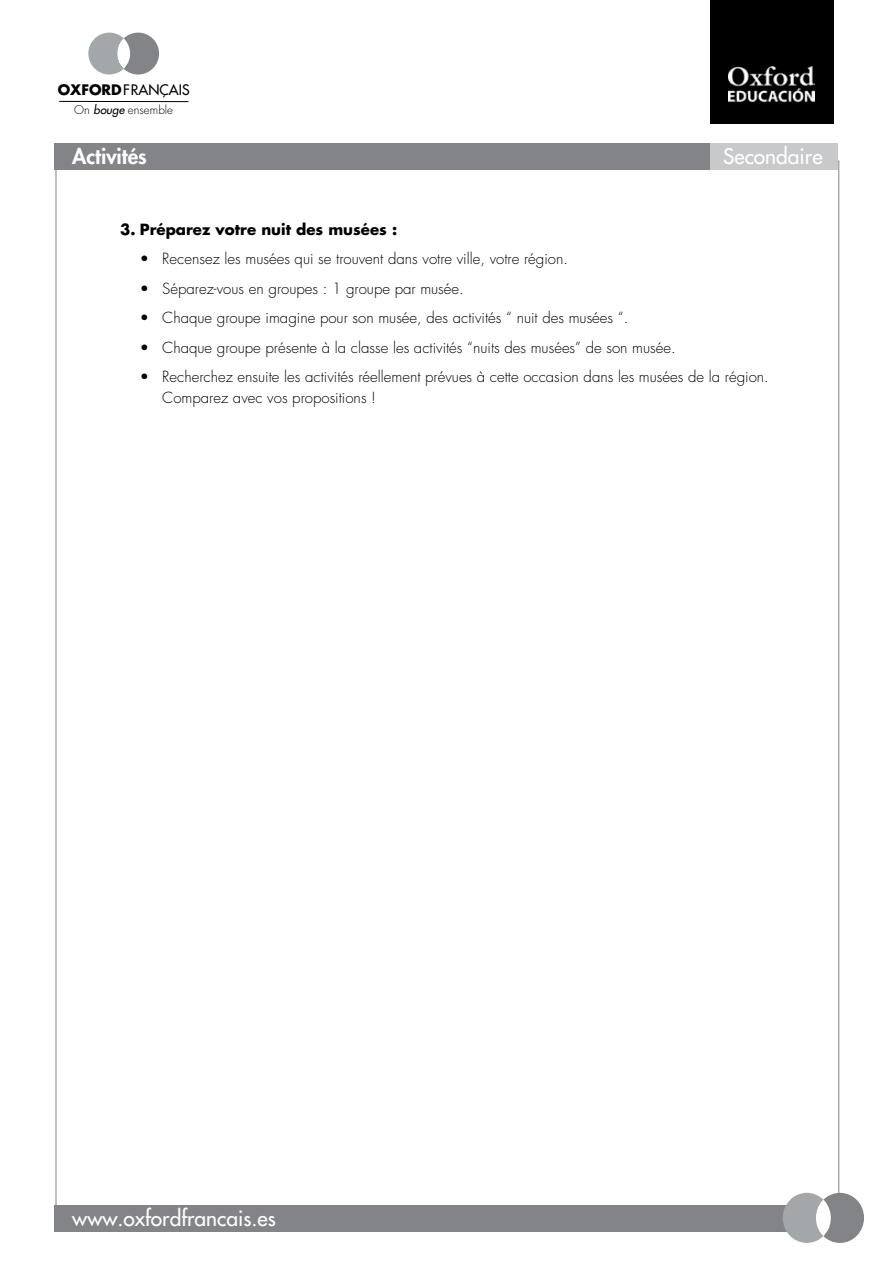
<style>
.page{position:relative;width:893px;height:1263px;background:#fff}
.page>*{position:absolute;margin:0;border:0;box-sizing:border-box;transform-origin:0 0}
.t1{font:21px "Futura";color:#fff}
.t2{font:800 21px "Futura";color:#fff}
.t3{font:300 15px/21px "Futura";color:#000}
.t4{font:700 15px "Futura";color:#000}
.t5{font:14.1px "Futura";color:#000}
.t6{font:300 11.7px "Futura";color:#000}
.s1{font-weight:700}
.s2{font-weight:400;font-style:italic}
</style>
<div class="page">
<div style="left:54px;top:144px;width:656px;height:26px;background:#828487"></div>
<div style="left:710px;top:144px;width:127px;height:26px;background:#c7c9cb"></div>
<div style="left:54px;top:1205px;width:783px;height:26px;background:#828487"></div>
<div style="left:783px;top:1193px;width:48px;height:50px;background:#a4a7a9;border-radius:50%"></div>
<div style="left:816px;top:1193px;width:48px;height:50px;background:#828487;border-radius:50%"></div>
<div style="left:816px;top:1200px;width:15px;height:36px;background:#fff;border-radius:50%"></div>
<hr style="left:59px;top:101px;width:129px;height:1px;background:#000">
<div style="left:88px;top:33px;width:42px;height:42px;background:#a4a7a9;border-radius:50%"></div>
<div style="left:117px;top:33px;width:42px;height:42px;background:#828487;border-radius:50%"></div>
<svg style="left:117px;top:38px;width:13px;height:31px"></svg>
<div style="left:710px;top:0;width:123px;height:123px;background:#000"></div>
<img style="left:729px;top:66px;width:85px;height:37px">
<p class="t5" style="left:58px;top:81px;width:134px"><span class="s1">OXFORD</span>FRANÇAIS</p>
<p class="t6" style="left:74px;top:102px;width:100px">On <span class="s2">bouge</span> ensemble</p>
<h1 class="t2" style="left:72px;top:143px;width:76px">Activités</h1>
<h1 class="t1" style="left:723px;top:143px;width:101px">Secondaire</h1>
<p class="t4" style="left:120px;top:219px;width:278px">3. Préparez votre nuit des musées :</p>
<p class="t3" style="left:140px;top:249px;width:430px">• Recensez les musées qui se trouvent dans votre ville, votre région.</p>
<p class="t3" style="left:140px;top:278px;width:326px">• Séparez-vous en groupes : 1 groupe par musée.</p>
<p class="t3" style="left:140px;top:308px;width:490px">• Chaque groupe imagine pour son musée, des activités “ nuit des musées “.</p>
<p class="t3" style="left:140px;top:337px;width:537px">• Chaque groupe présente à la classe les activités “nuits des musées” de son musée.</p>
<p class="t3" style="left:162px;top:367px;width:608px;text-indent:-22px">• Recherchez ensuite les activités réellement prévues à cette occasion dans les musées de la région.<br>Comparez avec vos propositions !</p>
<h1 class="t1" style="left:72px;top:1204px;width:205px">www.oxfordfrancais.es</h1>
</div>
